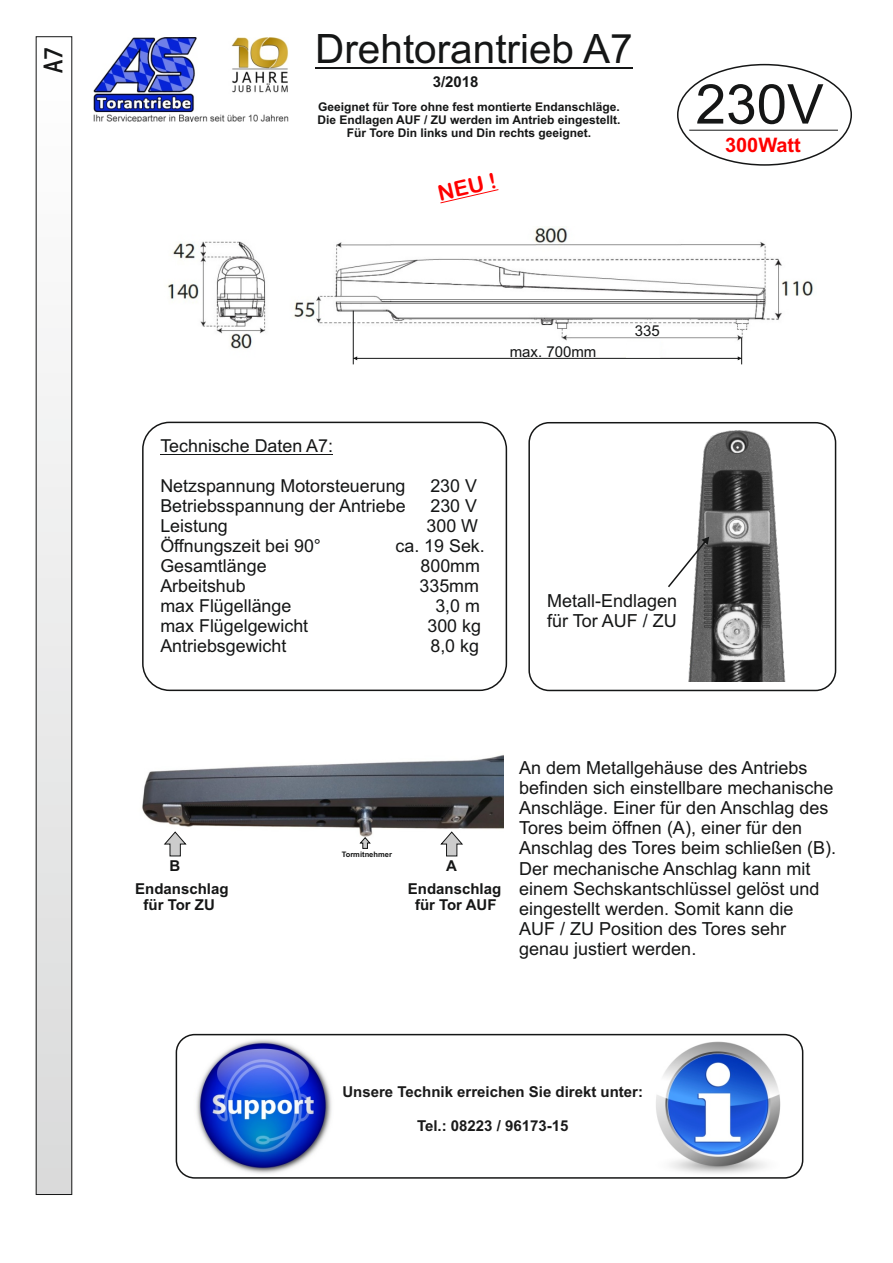
<style>
.page{position:relative;width:893px;height:1263px;background:#fff}
.page>*{position:absolute;margin:0;border:0;box-sizing:border-box;transform-origin:0 0}
.t1{font:54.9px "Arial";color:#151616}
.t2{font:40.5px "Arial";color:#151616}
.t3{font:condensed 27.6px "Abadi";color:#151616}
.t4{font:21.45px "Arial Rounded MT Bold";color:#f00}
.t5{font:700 19.95px "Arial";color:#f00}
.t6{font:18px/20.1px "Arial";color:#151616}
.t7{font:17.85px "Arial";color:#151616}
.t8{font:700 15px "Arial";color:#1a1a1a}
.t9{font:700 15px "Arial";color:#151616}
.t10{font:15px "Arial";color:#151616}
.t11{font:700 12px/13.4px "Arial";color:#151616;text-align:center}
.t12{font:700 7.65px "Arial";color:#151616}
</style>
<div class="page">
<div style="left:528px;top:422px;width:308px;height:269px;border:2px solid #151616;border-radius:20px"></div>
<hr style="left:315px;top:67px;width:318px;height:1px;background:#151616">
<div style="left:36px;top:37px;width:36px;height:1157px;background:linear-gradient(to bottom,#fff,#d9dada)"></div>
<hr style="left:160px;top:454px;width:173px;height:1px;background:#151616">
<div style="left:142px;top:422px;width:365px;height:269px;border:2px solid #151616;border-radius:27px"></div>
<svg style="left:440px;top:189px;width:59px;height:15px"></svg>
<div style="left:176px;top:1034px;width:627px;height:145px;background:#fff;border:2px solid #151616;border-radius:18px"></div>
<img style="left:194px;top:1036px;width:140px;height:138px">
<img style="left:656px;top:1041px;width:125px;height:133px">
<hr style="left:689px;top:130px;width:149px;height:1px;background:#151616">
<img style="left:167px;top:227px;width:646px;height:137px">
<hr style="left:353px;top:311px;width:1px;height:53px;background:#151616">
<hr style="left:353px;top:358px;width:389px;height:1px;background:#151616">
<svg style="left:353px;top:356px;width:4px;height:4px"></svg>
<svg style="left:738px;top:338px;width:4px;height:26px"></svg>
<svg style="left:626px;top:341px;width:34px;height:16px"></svg>
<img style="left:663px;top:422px;width:137px;height:259px">
<svg style="left:668px;top:537px;width:41px;height:50px"></svg>
<img style="left:142px;top:755px;width:361px;height:82px">
<svg style="left:441px;top:832px;width:22px;height:24px"></svg>
<svg style="left:360px;top:837px;width:10px;height:12px"></svg>
<svg style="left:164px;top:832px;width:22px;height:24px"></svg>
<img style="left:94px;top:38px;width:195px;height:83px">
<h3 class="t3" style="left:43px;top:73px;width:28px;rotate:-90deg">A7</h3>
<h2 class="t2" style="left:315px;top:33px;width:319px">Drehtorantrieb A7</h2>
<p class="t9" style="left:433px;top:76px;width:47px">3/2018</p>
<p class="t11" style="left:317px;top:101px;width:305px">Geeignet für Tore ohne fest montierte Endanschläge.<br>Die Endlagen AUF / ZU werden im Antrieb eingestellt.<br>Für Tore Din links und Din rechts geeignet.</p>
<p class="t4" style="left:436px;top:185px;width:61px;rotate:-13deg">NEU !</p>
<h1 class="t1" style="left:696px;top:84px;width:130px">230V</h1>
<p class="t5" style="left:725px;top:138px;width:77px">300Watt</p>
<p class="t10" style="left:510px;top:346px;width:88px">max. 700mm</p>
<p class="t10" style="left:635px;top:325px;width:27px">335</p>
<p class="t7" style="left:160px;top:439px;width:174px">Technische Daten A7:</p>
<p class="t7" style="left:160px;top:479px;width:247px">Netzspannung Motorsteuerung</p>
<p class="t7" style="left:430px;top:479px;width:48px">230 V</p>
<p class="t7" style="left:160px;top:499px;width:247px">Betriebsspannung der Antriebe</p>
<p class="t7" style="left:430px;top:499px;width:48px">230 V</p>
<p class="t7" style="left:160px;top:519px;width:69px">Leistung</p>
<p class="t7" style="left:426px;top:519px;width:53px">300 W</p>
<p class="t7" style="left:160px;top:539px;width:162px">Öffnungszeit bei 90°</p>
<p class="t7" style="left:396px;top:539px;width:91px">ca. 19 Sek.</p>
<p class="t7" style="left:160px;top:559px;width:108px">Gesamtlänge</p>
<p class="t7" style="left:420px;top:559px;width:61px">800mm</p>
<p class="t7" style="left:160px;top:579px;width:87px">Arbeitshub</p>
<p class="t7" style="left:419px;top:579px;width:61px">335mm</p>
<p class="t7" style="left:160px;top:599px;width:132px">max Flügellänge</p>
<p class="t7" style="left:435px;top:599px;width:46px">3,0 m</p>
<p class="t7" style="left:160px;top:619px;width:149px">max Flügelgewicht</p>
<p class="t7" style="left:427px;top:619px;width:55px">300 kg</p>
<p class="t7" style="left:160px;top:639px;width:128px">Antriebsgewicht</p>
<p class="t7" style="left:430px;top:639px;width:50px">8,0 kg</p>
<p class="t6" style="left:547px;top:592px;width:132px">Metall-Endlagen für Tor AUF / ZU</p>
<p class="t12" style="left:342px;top:851px;width:52px">Tormitnehmer</p>
<p class="t9" style="left:170px;top:860px;width:12px">B</p>
<p class="t9" style="left:446px;top:860px;width:12px">A</p>
<p class="t9" style="left:135px;top:883px;width:95px">Endanschlag</p>
<p class="t9" style="left:408px;top:883px;width:95px">Endanschlag</p>
<p class="t9" style="left:143px;top:899px;width:73px">für Tor ZU</p>
<p class="t9" style="left:415px;top:899px;width:83px">für Tor AUF</p>
<p class="t6" style="left:519px;top:759px;width:318px">An dem Metallgehäuse des Antriebs befinden sich einstellbare mechanische Anschläge. Einer für den Anschlag des Tores beim öffnen (A), einer für den Anschlag des Tores beim schließen (B).<br>Der mechanische Anschlag kann mit einem Sechskantschlüssel gelöst und eingestellt werden. Somit kann die<br>AUF / ZU Position des Tores sehr genau justiert werden.</p>
<p class="t8" style="left:342px;top:1086px;width:302px">Unsere Technik erreichen Sie direkt unter:</p>
<p class="t8" style="left:417px;top:1120px;width:153px">Tel.: 08223 / 96173-15</p>
</div>
